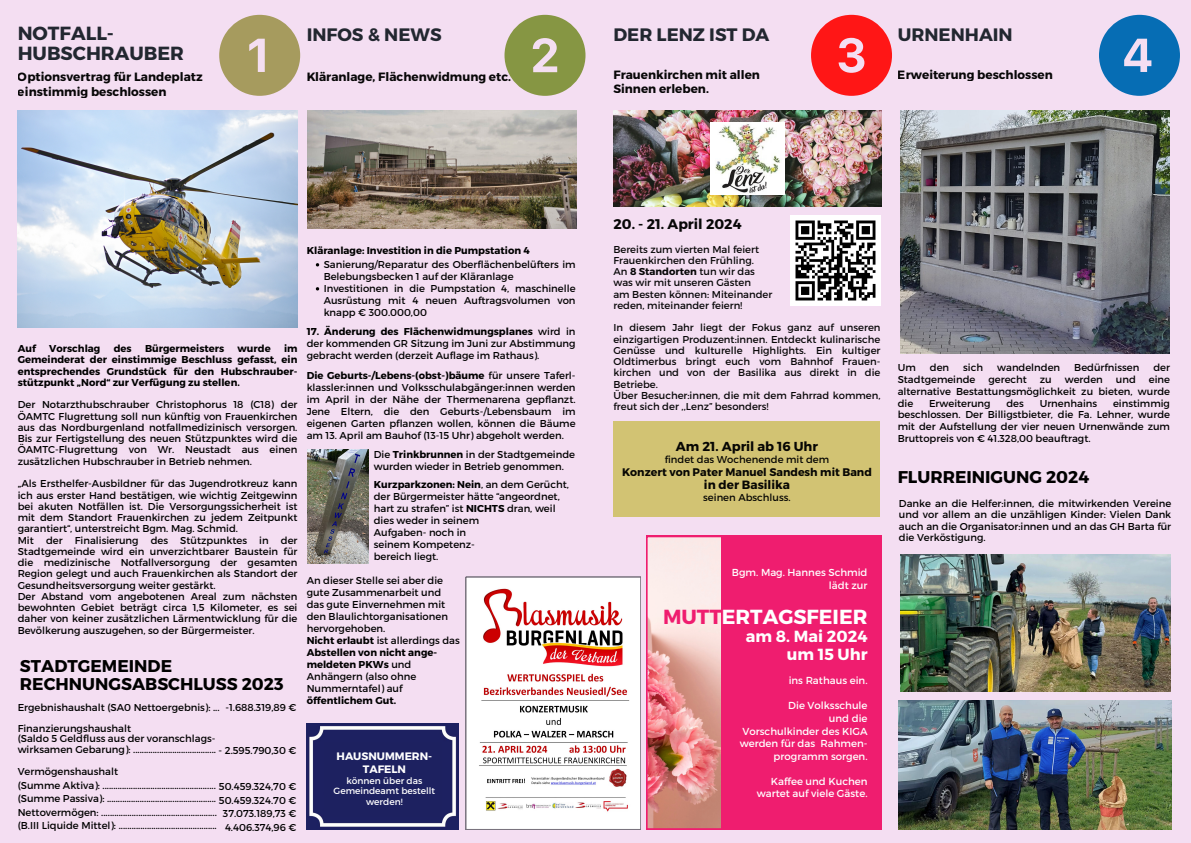
<style>
.page{position:relative;width:1191px;height:843px;background:#fff}
.page>*{position:absolute;margin:0;border:0;box-sizing:border-box;transform-origin:0 0}
.t1{font:700 20.3px "Montserrat";color:#fff}
.t2{font:700 19px/20.2px "Montserrat";color:#222730}
.t3{font:700 18px "Montserrat";color:#222730}
.t4{font:700 17px/18.3px "Montserrat";color:#000}
.t5{font:700 16.1px/17.8px "Montserrat";color:#fff;text-align:right}
.t6{font:700 14px "Montserrat";color:#000}
.t7{font:700 13px "Montserrat";color:#000}
.t8{font:700 12px/14.2px "Montserrat";color:#000}
.t9{font:700 11px "Montserrat";color:#000}
.t10{font:700 10.8px/12.8px "Montserrat";color:#fff;text-align:center}
.t11{font:10.1px/12.5px "Montserrat";color:#fff;text-align:right}
.t12{font:10px/11.2px "Montserrat";color:#000}
.t13{font:700 10px/11.2px "Montserrat";color:#000;text-align:justify}
.t14{font:9.1px/10.6px "Montserrat";color:#fff;text-align:center}
.s1{font-weight:700}
.s2{color:#ef1d6f}
</style>
<div class="page">
<div style="left:0;top:0;width:1190px;height:842px;background:#f4def2"></div>
<svg style="left:219px;top:15px;width:81px;height:81px"></svg>
<svg style="left:811px;top:15px;width:80px;height:81px"></svg>
<svg style="left:504px;top:15px;width:81px;height:81px"></svg>
<svg style="left:1099px;top:15px;width:80px;height:81px"></svg>
<img style="left:898px;top:700px;width:273px;height:129px">
<img style="left:18px;top:111px;width:279px;height:217px">
<img style="left:308px;top:111px;width:268px;height:118px">
<img style="left:308px;top:449px;width:60px;height:114px">
<img style="left:613px;top:111px;width:268px;height:95px">
<img style="left:710px;top:122px;width:74px;height:73px">
<div style="left:613px;top:421px;width:267px;height:95px;background:#d2c373"></div>
<img style="left:790px;top:216px;width:90px;height:90px">
<svg style="left:646px;top:535px;width:74px;height:294px"></svg>
<img style="left:900px;top:111px;width:269px;height:242px">
<svg style="left:465px;top:576px;width:175px;height:253px;background:#eadad9"></svg>
<div style="left:720px;top:535px;width:161px;height:294px;background:#ef1d6f"></div>
<img style="left:306px;top:723px;width:152px;height:106px">
<div style="left:324px;top:742px;width:117px;height:74px;background:#1d2160"></div>
<img style="left:900px;top:554px;width:270px;height:137px">
<h2 class="t2" style="left:18px;top:22px;width:168px">NOTFALL-<br>HUBSCHRAUBER</h2>
<h3 class="t3" style="left:306px;top:23px;width:136px">INFOS &amp; NEWS</h3>
<h3 class="t3" style="left:613px;top:23px;width:157px">DER LENZ IST DA</h3>
<h3 class="t3" style="left:897px;top:23px;width:116px">URNENHAIN</h3>
<p class="t8" style="left:306px;top:69px;width:206px">Kläranlage, Flächenwidmung etc.</p>
<p class="t8" style="left:18px;top:69px;width:186px">Optionsvertrag für Landeplatz</p>
<p class="t8" style="left:897px;top:67px;width:156px">Erweiterung beschlossen</p>
<p class="t8" style="left:18px;top:83px;width:150px">einstimmig beschlossen</p>
<p class="t8" style="left:613px;top:67px;width:148px">Frauenkirchen mit allen<br>Sinnen erleben.</p>
<p class="t13" style="left:18px;top:342px;width:20px">Auf</p>
<p class="t13" style="left:49px;top:342px;width:53px">Vorschlag</p>
<p class="t13" style="left:114px;top:342px;width:20px">des</p>
<p class="t13" style="left:145px;top:342px;width:81px">Bürgermeisters</p>
<p class="t13" style="left:237px;top:342px;width:35px">wurde</p>
<p class="t13" style="left:18px;top:342px;width:281px;text-indent:266px">im Gemeinderat der einstimmige Beschluss gefasst, ein entsprechendes Grundstück für den Hubschrauber&shy;stützpunkt „Nord“ zur Verfügung zu stellen.</p>
<p class="t12" style="left:18px;top:398px;width:281px;text-align:justify">Der Notarzthubschrauber Christophorus 18 (C18) der ÖAMTC Flugrettung soll nun künftig von Frauenkirchen aus das Nordburgenland notfallmedizinisch versorgen.<br>Bis zur Fertigstellung des neuen Stützpunktes wird die ÖAMTC-Flugrettung von Wr. Neustadt aus einen zusätzlichen Hubschrauber in Betrieb nehmen.</p>
<p class="t12" style="left:18px;top:477px;width:281px">„Als Ersthelfer-Ausbildner für das Jugendrotkreuz kann ich aus erster Hand bestätigen, wie wichtig Zeitgewinn bei akuten Notfällen ist. Die Versorgungssicherheit ist mit dem Standort Frauenkirchen zu jedem Zeitpunkt garantiert“, unterstreicht Bgm. Mag. Schmid.<br>Mit der Finalisierung des Stützpunktes in der Stadtgemeinde wird ein unverzichtbarer Baustein für die medizinische Notfallversorgung der gesamten Region gelegt und auch Frauenkirchen als Standort der Gesundheitsversorgung weiter gestärkt.<br>Der Abstand vom angebotenen Areal zum nächsten bewohnten Gebiet beträgt circa 1,5 Kilometer, es sei daher von keiner zusätzlichen Lärmentwicklung für die Bevölkerung auszugehen, so der Bürgermeister.</p>
<h3 class="t4" style="left:20px;top:655px;width:265px">STADTGEMEINDE<br>RECHNUNGSABSCHLUSS 2023</h3>
<p class="t12" style="left:18px;top:695px;width:203px;line-height:21px">Ergebnishaushalt (SA0 Nettoergebnis): ...<br>Finanzierungshaushalt</p>
<p class="t12" style="left:18px;top:732px;width:280px;line-height:10.5px">(Saldo 5 Geldfluss aus der voranschlags-<br>wirksamen Gebarung): ...................................... - 2.595.790,30 €</p>
<p class="t12" style="left:18px;top:764px;width:201px;line-height:13.5px">Vermögenshaushalt<br>(Summe Aktiva): .................................................... (Summe Passiva): ..................................................<br>Nettovermögen: ..................................................... (B.III Liquide Mittel): .............................................</p>
<p class="t12" style="left:225px;top:701px;width:72px">-1.688.319,89 €</p>
<p class="t12" style="left:219px;top:779px;width:79px;line-height:13.5px;text-align:right">50.459.324,70 €<br>50.459.324.70 €<br>37.073.189,73 €<br>4.406.374,96 €</p>
<p class="t13" style="left:306px;top:244px;width:225px">Kläranlage: Investition in die Pumpstation 4</p>
<p class="t12" style="left:323px;top:258px;width:253px;line-height:12px">Sanierung/Reparatur des Oberflächenbelüfters im Belebungsbecken 1 auf der Kläranlage Investitionen in die Pumpstation 4, maschinelle Ausrüstung mit 4 neuen Auftragsvolumen von knapp € 300.000,00</p>
<p class="t12" style="left:306px;top:325px;width:270px;line-height:12px;text-align:justify"><span class="s1">17. Änderung des Flächenwidmungsplanes</span> wird in der kommenden GR Sitzung im Juni zur Abstimmung gebracht werden (derzeit Auflage im Rathaus).</p>
<p class="t12" style="left:306px;top:368px;width:270px;line-height:12px;text-align:justify"><span class="s1">Die Geburts-/Lebens-(obst-)bäume</span> für unsere Taferl&shy;klassler:innen und Volksschulabgänger:innen werden im April in der Nähe der Thermenarena gepflanzt.<br>Jene Eltern, die den Geburts-/Lebensbaum im eigenen Garten pflanzen wollen, können die Bäume am 13. April am Bauhof (13-15 Uhr) abgeholt werden.</p>
<p class="t12" style="left:374px;top:447px;width:203px;line-height:12px">Die <span class="s1">Trinkbrunnen</span> in der Stadtgemeinde wurden wieder in Betrieb genommen.</p>
<p class="t12" style="left:374px;top:477px;width:197px;line-height:12px"><span class="s1">Kurzparkzonen: Nein</span>, an dem Gerücht, der Bürgermeister hätte “angeordnet, hart zu strafen” ist <span class="s1">NICHTS</span> dran, weil dies weder in seinem<br>Aufgaben- noch in<br>seinem Kompetenz-<br>bereich liegt.</p>
<p class="t12" style="left:306px;top:573px;width:155px;line-height:12px">An dieser Stelle sei aber die gute Zusammenarbeit und das gute Einvernehmen mit den Blaulichtorganisationen hervorgehoben.<br><span class="s1">Nicht erlaubt</span> ist allerdings das<br><span class="s1">Abstellen von nicht ange&shy;meldeten PKWs</span> und<br>Anhängern (also ohne<br>Nummerntafel) auf</p>
<p class="t13" style="left:306px;top:694px;width:91px">öffentlichem Gut.</p>
<p class="t10" style="left:336px;top:749px;width:97px">HAUSNUMMERN-<br>TAFELN</p>
<p class="t14" style="left:333px;top:774px;width:103px">können über das<br>Gemeindeamt bestellt werden!</p>
<h3 class="t6" style="left:613px;top:215px;width:130px">20. - 21. April 2024</h3>
<p class="t12" style="left:613px;top:243px;width:160px">Bereits zum vierten Mal feiert<br>Frauenkirchen den Frühling.<br>An <span class="s1">8 Standorten</span> tun wir das was wir mit unseren Gästen<br>am Besten können: Miteinander reden, miteinander feiern!</p>
<p class="t12" style="left:613px;top:321px;width:268px">In diesem Jahr liegt der Fokus ganz auf unseren einzigartigen Produzent:innen. Entdeckt kulinarische Genüsse und kulturelle Highlights. Ein kultiger Oldtimerbus bringt euch vom Bahnhof Frauen&shy;kirchen und von der Basilika aus direkt in die Betriebe.<br>Über Besucher:innen, die mit dem Fahrrad kommen, freut sich der ,,Lenz” besonders!</p>
<h3 class="t7" style="left:675px;top:437px;width:144px">Am 21. April ab 16 Uhr</h3>
<p class="t12" style="left:664px;top:453px;width:166px">findet das Wochenende mit dem</p>
<p class="t9" style="left:622px;top:464px;width:251px">Konzert von Pater Manuel Sandesh mit Band</p>
<p class="t8" style="left:704px;top:477px;width:87px">in der Basilika</p>
<p class="t12" style="left:703px;top:491px;width:89px">seinen Abschluss.</p>
<p class="t11" style="left:731px;top:565px;width:137px">Bgm. Mag. Hannes Schmid lädt zur</p>
<h1 class="t1" style="left:663px;top:603px;width:206px"><span class="s2">MUTT</span>ERTAGSFEIER</h1>
<h3 class="t5" style="left:745px;top:626px;width:123px">am 8. Mai 2024 um 15 Uhr</h3>
<p class="t11" style="left:788px;top:673px;width:80px">ins Rathaus ein.</p>
<p class="t11" style="left:739px;top:698px;width:129px">Die Volksschule<br>und die<br>Vorschulkinder des KIGA werden für das Rahmen&shy;programm sorgen.</p>
<p class="t11" style="left:756px;top:774px;width:112px">Kaffee und Kuchen wartet auf viele Gäste.</p>
<p class="t12" style="left:897px;top:361px;width:20px">Um</p>
<p class="t12" style="left:929px;top:361px;width:21px">den</p>
<p class="t12" style="left:963px;top:361px;width:21px">sich</p>
<p class="t12" style="left:997px;top:361px;width:64px">wandelnden</p>
<p class="t12" style="left:1074px;top:361px;width:66px">Bedürfnissen</p>
<p class="t12" style="left:1153px;top:361px;width:18px">der</p>
<p class="t12" style="left:897px;top:373px;width:79px">Stadtgemeinde</p>
<p class="t12" style="left:988px;top:373px;width:40px">gerecht</p>
<p class="t12" style="left:1039px;top:373px;width:13px">zu</p>
<p class="t12" style="left:1064px;top:373px;width:40px">werden</p>
<p class="t12" style="left:1115px;top:373px;width:21px">und</p>
<p class="t12" style="left:897px;top:373px;width:274px;line-height:11.7px;text-align:justify;text-indent:251px">eine alternative Bestattungsmöglichkeit zu bieten, wurde die</p>
<p class="t12" style="left:897px;top:396px;width:274px;line-height:11.7px;text-align:justify;text-indent:215px">einstimmig beschlossen. Der Billigstbieter, die Fa. Lehner, wurde mit der Aufstellung der vier neuen Urnenwände zum Bruttopreis von € 41.328,00 beauftragt.</p>
<p class="t12" style="left:929px;top:396px;width:63px">Erweiterung</p>
<p class="t12" style="left:1006px;top:396px;width:19px">des</p>
<p class="t12" style="left:1039px;top:396px;width:59px">Urnenhains</p>
<h3 class="t4" style="left:897px;top:467px;width:193px">FLURREINIGUNG 2024</h3>
<p class="t12" style="left:898px;top:497px;width:274px;text-align:justify">Danke an die Helfer:innen, die mitwirkenden Vereine und vor allem an die unzähligen Kinder: Vielen Dank auch an die Organisator:innen und an das GH Barta für die Verköstigung.</p>
</div>
